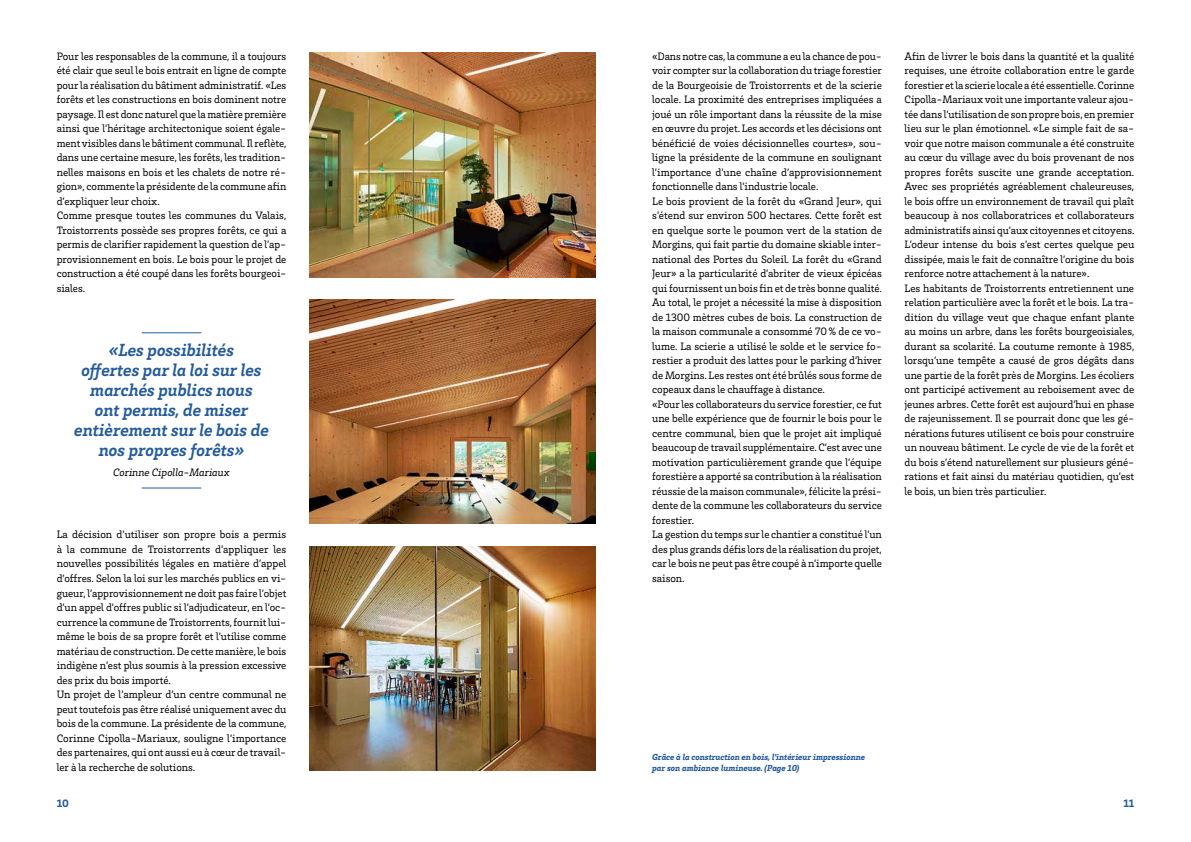
<style>
.page{position:relative;width:1191px;height:842px;background:#fff}
.page>*{position:absolute;margin:0;border:0;box-sizing:border-box;transform-origin:0 0}
.t1{font:italic 700 18px/20px "Brix Slab";letter-spacing:-.005em;color:#245b9c;text-align:center}
.t2{font:11px/14.5px "Brix Slab";letter-spacing:-.005em;color:#000}
.t3{font:italic 11px "Brix Slab";letter-spacing:-.005em;color:#000}
.t4{font:900 11px "Brix Slab";color:#245b9c}
.t5{font:italic 900 9px/11px "Brix Slab";letter-spacing:-.005em;color:#245b9c}
</style>
<div class="page">
<hr style="left:142px;top:332px;width:59px;height:1px;background:#245b9c">
<hr style="left:142px;top:487px;width:59px;height:1px;background:#245b9c">
<img style="left:309px;top:52px;width:286px;height:225px">
<img style="left:309px;top:299px;width:286px;height:225px">
<img style="left:309px;top:546px;width:286px;height:224px">
<p class="t2" style="left:57px;top:49px;width:231px">Pour les responsables de la commune, il a toujours été clair que seul le bois entrait en ligne de compte pour la réalisation du bâtiment administratif. «Les forêts et les constructions en bois dominent notre paysage. Il est donc naturel que la matière première ainsi que l’héritage architectonique soient égale&shy;ment visibles dans le bâtiment communal. Il reflète, dans une certaine mesure, les forêts, les tradition&shy;nelles maisons en bois et les chalets de notre ré&shy;gion», commente la présidente de la commune afin d’expliquer leur choix.<br>Comme presque toutes les communes du Valais, Troistorrents possède ses propres forêts, ce qui a permis de clarifier rapidement la question de l’ap&shy;provisionnement en bois. Le bois pour le projet de construction a été coupé dans les forêts bourgeoi&shy;siales.</p>
<h1 class="t1" style="left:74px;top:339px;width:196px">«Les possibilités<br>offertes par la loi sur les marchés publics nous<br>ont permis, de miser entièrement sur le bois de nos propres forêts»</h1>
<p class="t3" style="left:113px;top:465px;width:118px">Corinne Cipolla-Mariaux</p>
<p class="t2" style="left:57px;top:527px;width:231px">La décision d’utiliser son propre bois a permis à la commune de Troistorrents d’appliquer les nouvelles possibilités légales en matière d’appel d’offres. Selon la loi sur les marchés publics en vi&shy;gueur, l’approvisionnement ne doit pas faire l’objet d’un appel d’offres public si l’adjudicateur, en l’oc&shy;currence la commune de Troistorrents, fournit lui&shy;même le bois de sa propre forêt et l’utilise comme matériau de construction. De cette manière, le bois indigène n’est plus soumis à la pression excessive des prix du bois importé.<br>Un projet de l’ampleur d’un centre communal ne peut toutefois pas être réalisé uniquement avec du bois de la commune. La présidente de la commune, Corinne Cipolla-Mariaux, souligne l’importance des partenaires, qui ont aussi eu à cœur de travail&shy;ler à la recherche de solutions.</p>
<p class="t2" style="left:652px;top:49px;width:231px">«Dans notre cas, la commune a eu la chance de pou&shy;voir compter sur la collaboration du triage forestier de la Bourgeoisie de Troistorrents et de la scierie locale. La proximité des entreprises impliquées a joué un rôle important dans la réussite de la mise en œuvre du projet. Les accords et les décisions ont bénéficié de voies décisionnelles courtes», sou&shy;ligne la présidente de la commune en soulignant l’importance d’une chaîne d’approvisionnement fonctionnelle dans l’industrie locale.<br>Le bois provient de la forêt du «Grand Jeur», qui s’étend sur environ 500 hectares. Cette forêt est en quelque sorte le poumon vert de la station de Morgins, qui fait partie du domaine skiable inter&shy;national des Portes du Soleil. La forêt du «Grand Jeur» a la particularité d’abriter de vieux épicéas qui fournissent un bois fin et de très bonne qualité.<br>Au total, le projet a nécessité la mise à disposition de 1300 mètres cubes de bois. La construction de la maison communale a consommé 70% de ce vo&shy;lume. La scierie a utilisé le solde et le service fo&shy;restier a produit des lattes pour le parking d’hiver de Morgins. Les restes ont été brûlés sous forme de copeaux dans le chauffage à distance.<br>«Pour les collaborateurs du service forestier, ce fut une belle expérience que de fournir le bois pour le centre communal, bien que le projet ait impliqué beaucoup de travail supplémentaire. C’est avec une motivation particulièrement grande que l’équipe forestière a apporté sa contribution à la réalisation réussie de la maison communale», félicite la prési&shy;dente de la commune les collaborateurs du service forestier.<br>La gestion du temps sur le chantier a constitué l’un des plus grands défis lors de la réalisation du projet, car le bois ne peut pas être coupé à n’importe quelle saison.</p>
<p class="t2" style="left:904px;top:49px;width:231px">Afin de livrer le bois dans la quantité et la qualité requises, une étroite collaboration entre le garde forestier et la scierie locale a été essentielle. Corinne Cipolla-Mariaux voit une importante valeur ajou&shy;tée dans l’utilisation de son propre bois, en premier lieu sur le plan émotionnel. «Le simple fait de sa&shy;voir que notre maison communale a été construite au cœur du village avec du bois provenant de nos propres forêts suscite une grande acceptation.<br>Avec ses propriétés agréablement chaleureuses, le bois offre un environnement de travail qui plaît beaucoup à nos collaboratrices et collaborateurs administratifs ainsi qu’aux citoyennes et citoyens.<br>L’odeur intense du bois s’est certes quelque peu dissipée, mais le fait de connaître l’origine du bois renforce notre attachement à la nature».<br>Les habitants de Troistorrents entretiennent une relation particulière avec la forêt et le bois. La tra&shy;dition du village veut que chaque enfant plante au moins un arbre, dans les forêts bourgeoisiales, durant sa scolarité. La coutume remonte à 1985, lorsqu’une tempête a causé de gros dégâts dans une partie de la forêt près de Morgins. Les écoliers ont participé activement au reboisement avec de jeunes arbres. Cette forêt est aujourd’hui en phase de rajeunissement. Il se pourrait donc que les gé&shy;nérations futures utilisent ce bois pour construire un nouveau bâtiment. Le cycle de vie de la forêt et du bois s’étend naturellement sur plusieurs géné&shy;rations et fait ainsi du matériau quotidien, qu’est le bois, un bien très particulier.</p>
<p class="t5" style="left:652px;top:750px;width:214px">Grâce à la construction en bois, l’intérieur impressionne par son ambiance lumineuse. (Page 10)</p>
<p class="t4" style="left:57px;top:796px;width:14px">10</p>
<p class="t4" style="left:1123px;top:796px;width:12px">11</p>
</div>
